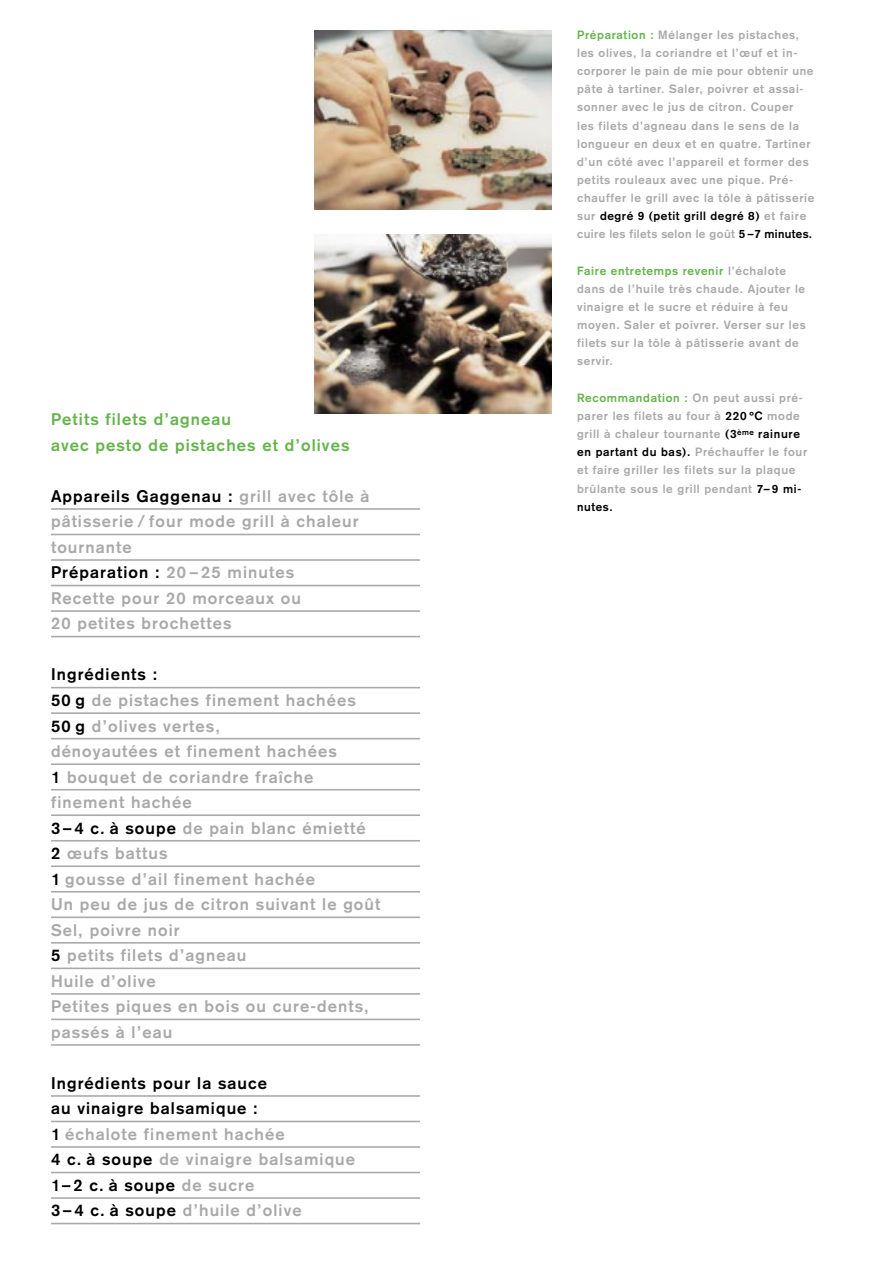
<style>
.page{position:relative;width:893px;height:1262px;background:#fff}
.page>*{position:absolute;margin:0;border:0;box-sizing:border-box;transform-origin:0 0}
.t1{font:700 16.5px/25.5px "Akzidenz Grotesk";letter-spacing:.065em;color:#a9a9a9}
.t2{font:700 16.5px/25.5px "Akzidenz Grotesk";letter-spacing:.065em;color:#000}
.t3{font:700 16.5px/25.5px "Akzidenz Grotesk";letter-spacing:.065em;color:#65b44c}
.t4{font:700 11.85px/18.1px "Akzidenz Grotesk";letter-spacing:.06em;color:#a9a9a9}
.s1{color:#000}
.s2{color:#a9a9a9}
.s3{color:#65b44c}
</style>
<div class="page">
<hr style="left:51px;top:508px;width:369px;height:2px;background:#a9a9a9">
<hr style="left:51px;top:533px;width:369px;height:2px;background:#a9a9a9">
<hr style="left:51px;top:559px;width:369px;height:2px;background:#a9a9a9">
<hr style="left:51px;top:585px;width:369px;height:1px;background:#a9a9a9">
<hr style="left:51px;top:610px;width:369px;height:2px;background:#a9a9a9">
<hr style="left:51px;top:636px;width:369px;height:1px;background:#a9a9a9">
<hr style="left:51px;top:687px;width:369px;height:1px;background:#a9a9a9">
<hr style="left:51px;top:712px;width:369px;height:2px;background:#a9a9a9">
<hr style="left:51px;top:738px;width:369px;height:1px;background:#a9a9a9">
<hr style="left:51px;top:763px;width:369px;height:2px;background:#a9a9a9">
<hr style="left:51px;top:789px;width:369px;height:1px;background:#a9a9a9">
<hr style="left:51px;top:814px;width:369px;height:2px;background:#a9a9a9">
<hr style="left:51px;top:840px;width:369px;height:1px;background:#a9a9a9">
<hr style="left:51px;top:865px;width:369px;height:2px;background:#a9a9a9">
<hr style="left:51px;top:891px;width:369px;height:1px;background:#a9a9a9">
<hr style="left:51px;top:916px;width:369px;height:2px;background:#a9a9a9">
<hr style="left:51px;top:942px;width:369px;height:1px;background:#a9a9a9">
<hr style="left:51px;top:967px;width:369px;height:2px;background:#a9a9a9">
<hr style="left:51px;top:993px;width:369px;height:1px;background:#a9a9a9">
<hr style="left:51px;top:1018px;width:369px;height:2px;background:#a9a9a9">
<hr style="left:51px;top:1044px;width:369px;height:1px;background:#a9a9a9">
<hr style="left:51px;top:1095px;width:369px;height:1px;background:#a9a9a9">
<hr style="left:51px;top:1120px;width:369px;height:2px;background:#a9a9a9">
<hr style="left:51px;top:1146px;width:369px;height:1px;background:#a9a9a9">
<hr style="left:51px;top:1171px;width:369px;height:2px;background:#a9a9a9">
<hr style="left:51px;top:1197px;width:369px;height:1px;background:#a9a9a9">
<hr style="left:51px;top:1222px;width:369px;height:2px;background:#a9a9a9">
<img style="left:314px;top:234px;width:237px;height:179px">
<img style="left:314px;top:30px;width:237px;height:179px">
<h1 class="t3" style="left:51px;top:408px;width:300px">Petits filets d’agneau<br>avec pesto de pistaches et d’olives</h1>
<h1 class="t1" style="left:51px;top:484px;width:320px"><span class="s1">Appareils Gaggenau :</span> grill avec tôle à pâtisserie / four mode grill à chaleur tournante<br><span class="s1">Préparation :</span> 20 –25 minutes<br>Recette pour 20 morceaux ou<br>20 petites brochettes</h1>
<p class="t1" style="left:51px;top:663px;width:331px"><span class="s1">Ingrédients :<br>50 g</span> de pistaches finement hachées<br><span class="s1">50 g</span> d’olives vertes,<br>dénoyautées et finement hachées<br><span class="s1">1</span> bouquet de coriandre fraîche finement hachée<br><span class="s1">3– 4 c. à soupe</span> de pain blanc émietté<br><span class="s1">2</span> œufs battus<br><span class="s1">1</span> gousse d’ail finement hachée<br>Un peu de jus de citron suivant le goût<br>Sel, poivre noir<br><span class="s1">5</span> petits filets d’agneau<br>Huile d’olive<br>Petites piques en bois ou cure-dents, passés à l’eau</p>
<h1 class="t2" style="left:51px;top:1071px;width:305px">Ingrédients pour la sauce<br>au vinaigre balsamique :<br>1 <span class="s2">échalote finement hachée<br></span>4 c. à soupe <span class="s2">de vinaigre balsamique<br></span>1– 2 c. à soupe <span class="s2">de sucre<br></span>3– 4 c. à soupe <span class="s2">d’huile d’olive</span></h1>
<p class="t4" style="left:577px;top:26px;width:239px"><span class="s3">Préparation :</span> Mélanger les pistaches, les olives, la coriandre et l’œuf et in&shy;corporer le pain de mie pour obtenir une pâte à tartiner. Saler, poivrer et assai&shy;sonner avec le jus de citron. Couper<br>les filets d’agneau dans le sens de la longueur en deux et en quatre. Tartiner d’un côté avec l’appareil et former des petits rouleaux avec une pique. Pré&shy;chauffer le grill avec la tôle à pâtisserie sur <span class="s1">degré 9 (petit grill degré 8)</span> et faire cuire les filets selon le goût <span class="s1">5 –7 minutes.</span></p>
<p class="t4" style="left:577px;top:262px;width:230px"><span class="s3">Faire entretemps revenir</span> l’échalote dans de l’huile très chaude. Ajouter le vinaigre et le sucre et réduire à feu moyen. Saler et poivrer. Verser sur les filets sur la tôle à pâtisserie avant de servir.</p>
<p class="t4" style="left:577px;top:389px;width:232px"><span class="s3">Recommandation :</span> On peut aussi pré&shy;parer les filets au four à <span class="s1">220 ºC</span> mode grill à chaleur tournante <span class="s1">(3</span><sup>ème</sup> <span class="s1">rainure en partant du bas).</span> Préchauffer le four et faire griller les filets sur la plaque brûlante sous le grill pendant <span class="s1">7–9 mi&shy;nutes.</span></p>
</div>
